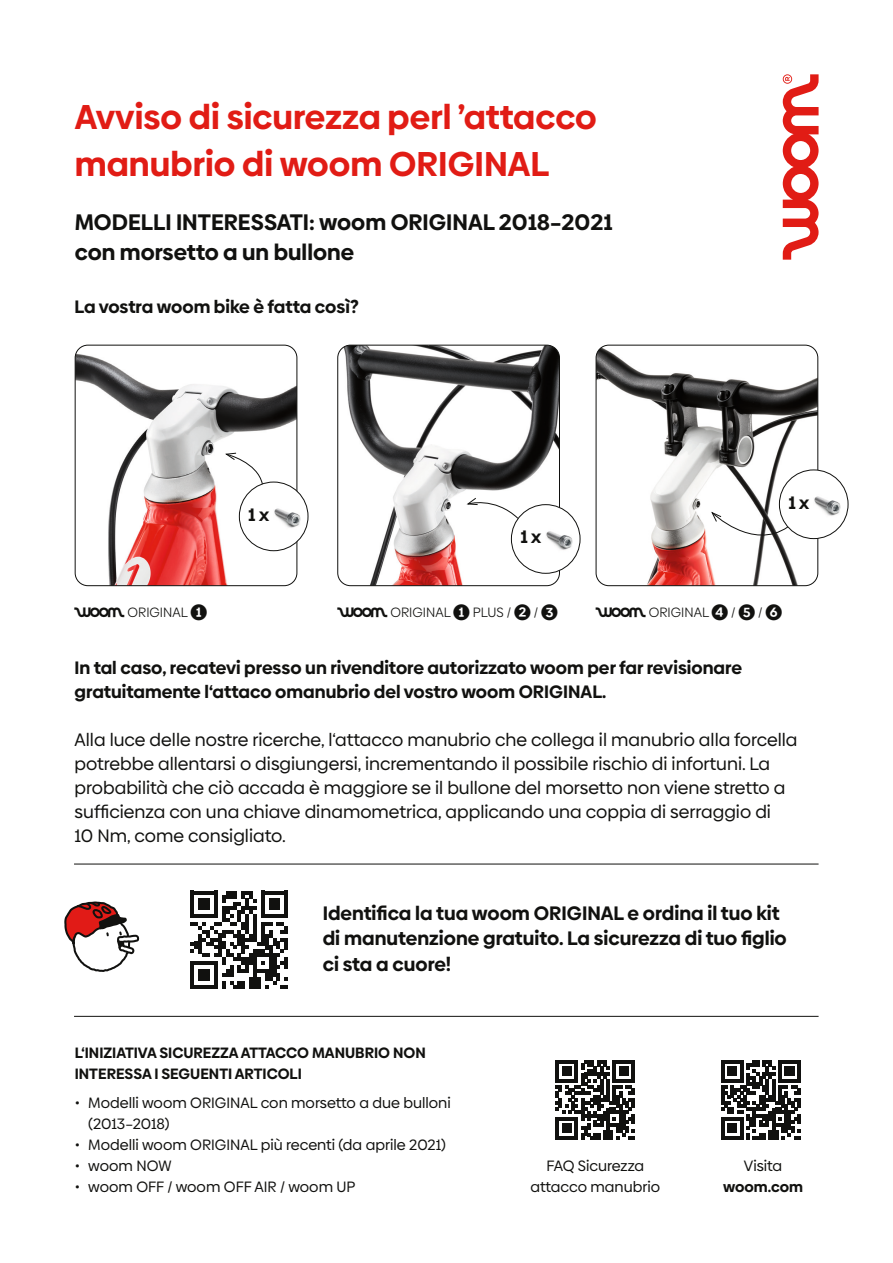
<style>
.page{position:relative;width:893px;height:1263px;background:#fff}
.page>*{position:absolute;margin:0;border:0;box-sizing:border-box;transform-origin:0 0}
.Einf__Abs{font:700 34.5px/46.5px "Biennale";color:#e11c15}
.Einf__Abs-2{font:700 22.5px/30px "Biennale";color:#11110f}
.Einf__Abs-3{font:700 19.5px/25.5px "Biennale";color:#11110f}
.t1{font:18px/24px "Biennale";color:#11110f}
.t2{font:700 18px/24px "Biennale";color:#11110f}
.t3{font:15px/21px "Biennale";color:#11110f}
.t4{font:700 15px/21px "Biennale";color:#11110f}
.t5{font:13.5px "Biennale";color:#11110f}
</style>
<div class="page">
<svg style="left:783px;top:74px;width:36px;height:186px"></svg>
<img style="left:596px;top:345px;width:222px;height:241px">
<div style="left:596px;top:345px;width:222px;height:241px;border:1px solid #11110f;border-radius:13px"></div>
<img style="left:338px;top:345px;width:221px;height:241px">
<div style="left:337px;top:345px;width:223px;height:241px;border:1px solid #11110f;border-radius:13px"></div>
<img style="left:75px;top:345px;width:222px;height:241px">
<div style="left:75px;top:345px;width:222px;height:241px;border:1px solid #11110f;border-radius:13px"></div>
<div style="left:239px;top:482px;width:69px;height:69px;background:#fff;border-radius:50%"></div>
<div style="left:239px;top:482px;width:69px;height:69px;border:1px solid #11110f;border-radius:50%"></div>
<img style="left:274px;top:508px;width:27px;height:20px">
<div style="left:511px;top:505px;width:69px;height:68px;background:#fff;border-radius:50%"></div>
<div style="left:511px;top:504px;width:69px;height:70px;border:1px solid #11110f;border-radius:50%"></div>
<img style="left:546px;top:531px;width:27px;height:19px">
<div style="left:779px;top:470px;width:69px;height:69px;background:#fff;border-radius:50%"></div>
<div style="left:779px;top:470px;width:69px;height:69px;border:1px solid #11110f;border-radius:50%"></div>
<img style="left:814px;top:496px;width:27px;height:20px">
<svg style="left:224px;top:452px;width:39px;height:33px"></svg>
<svg style="left:466px;top:496px;width:53px;height:23px"></svg>
<svg style="left:711px;top:511px;width:78px;height:40px"></svg>
<hr style="left:74px;top:1016px;width:745px;height:1px;background:#11110f">
<hr style="left:74px;top:864px;width:745px;height:1px;background:#11110f">
<svg style="left:64px;top:901px;width:76px;height:71px"></svg>
<svg style="left:190px;top:891px;width:98px;height:97px"></svg>
<svg style="left:556px;top:1060px;width:79px;height:79px"></svg>
<svg style="left:721px;top:1060px;width:79px;height:79px"></svg>
<p class="Einf__Abs" style="left:75px;top:94px;width:524px">Avviso di sicurezza perl ’attacco manubrio di woom ORIGINAL</p>
<p class="Einf__Abs-2" style="left:75px;top:207px;width:539px">MODELLI INTERESSATI: woom ORIGINAL 2018–2021 con morsetto a un bullone</p>
<p class="t2" style="left:75px;top:295px;width:286px">La vostra woom bike è fatta così?</p>
<p class="t2" style="left:248px;top:503px;width:22px">1 x</p>
<p class="t2" style="left:520px;top:525px;width:22px">1 x</p>
<p class="t5" style="left:128px;top:604px;width:62px">ORIGINAL</p>
<p class="t5" style="left:391px;top:604px;width:62px">ORIGINAL</p>
<p class="t5" style="left:473px;top:604px;width:40px">PLUS /</p>
<p class="t5" style="left:534px;top:604px;width:25px">/ ✓</p>
<p class="t5" style="left:649px;top:604px;width:88px">ORIGINAL ✔ /</p>
<p class="t5" style="left:758px;top:604px;width:6px">/</p>
<p class="t2" style="left:788px;top:490px;width:22px">1 x</p>
<p class="t2" style="left:75px;top:656px;width:669px">In tal caso, recatevi presso un rivenditore autorizzato woom per far revisionare gratuitamente l‘attaco omanubrio del vostro woom ORIGINAL.</p>
<p class="t1" style="left:75px;top:728px;width:724px">Alla luce delle nostre ricerche, l‘attacco manubrio che collega il manubrio alla forcella potrebbe allentarsi o disgiungersi, incrementando il possibile rischio di infortuni. La probabilità che ciò accada è maggiore se il bullone del morsetto non viene stretto a sufficienza con una chiave dinamometrica, applicando una coppia di serraggio di<br>10 Nm, come consigliato.</p>
<p class="Einf__Abs-3" style="left:323px;top:900px;width:466px">Identifica la tua woom ORIGINAL e ordina il tuo kit di manutenzione gratuito. La sicurezza di tuo figlio ci sta a cuore!</p>
<p class="t4" style="left:75px;top:1042px;width:352px">L‘INIZIATIVA SICUREZZA ATTACCO MANUBRIO NON<br>INTERESSA I SEGUENTI ARTICOLI</p>
<p class="t3" style="left:88px;top:1092px;width:364px;text-indent:-14px">• Modelli woom ORIGINAL con morsetto a due bulloni (2013–2018)</p>
<p class="t3" style="left:75px;top:1134px;width:373px">• Modelli woom ORIGINAL più recenti (da aprile 2021)</p>
<p class="t3" style="left:75px;top:1155px;width:98px">• woom NOW</p>
<p class="t3" style="left:75px;top:1176px;width:282px">• woom OFF / woom OFF AIR / woom UP</p>
<p class="t3" style="left:530px;top:1155px;width:131px;text-align:center">FAQ Sicurezza attacco manubrio</p>
<p class="t3" style="left:744px;top:1155px;width:40px">Visita</p>
<p class="t4" style="left:723px;top:1176px;width:81px">woom.com</p>
</div>
